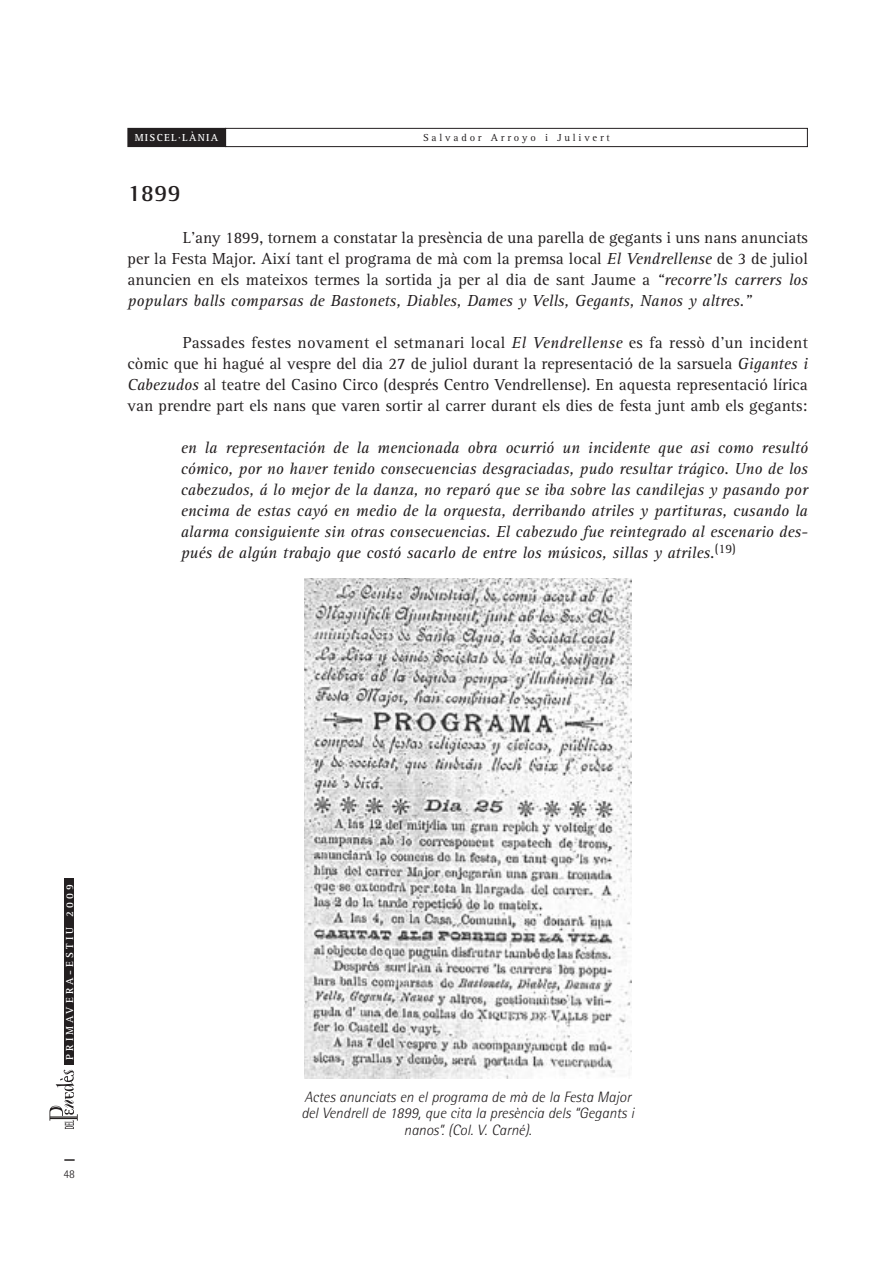
<style>
.page{position:relative;width:893px;height:1263px;background:#fff}
.page>*{position:absolute;margin:0;border:0;box-sizing:border-box;transform-origin:0 0}
.SUBTITULAR_CB{font:700 24px "Rotis Semi Serif";color:#231f20}
.TEXT_TIRAT_FORMATEJA{font:16.5px/21px "Rotis Serif";color:#231f20;text-align:justify}
.CITACIO_CURSIVA{font:italic 16.5px/21px "Rotis Serif";color:#231f20;text-align:justify}
.PEU_DE_FOTO{font:italic 300 15px/16.5px "Rotis Semi Sans";color:#231f20;text-align:center}
.t1{font:300 12px "Rotis Semi Sans";color:#231f20}
.TEXT_TIRAT{font:10.5px "Rotis Serif";letter-spacing:.27em;color:#231f20}
.TEXT_TIRAT-2{font:700 10.5px "Rotis Serif";letter-spacing:.3em;color:#fff}
.TEXT_TIRAT-3{font:700 10.5px "Rotis Serif";letter-spacing:.125em;color:#fff}
.s1{font-style:italic}
</style>
<div class="page">
<svg style="left:64px;top:1159px;width:11px;height:2px"></svg>
<svg style="left:49px;top:1070px;width:29px;height:59px"></svg>
<div style="left:65px;top:878px;width:9px;height:187px;background:#231f20"></div>
<img style="left:305px;top:578px;width:326px;height:500px">
<div style="left:225px;top:128px;width:583px;height:19px;border:1px solid #231f20"></div>
<div style="left:128px;top:128px;width:97px;height:19px;background:#231f20"></div>
<p class="TEXT_TIRAT-3" style="left:135px;top:131px;width:85px">MISCEL·LÀNIA</p>
<p class="TEXT_TIRAT" style="left:423px;top:132px;width:188px">Salvador Arroyo i Julivert</p>
<p class="SUBTITULAR_CB" style="left:128px;top:179px;width:55px">1899</p>
<p class="TEXT_TIRAT_FORMATEJA" style="left:128px;top:228px;width:682px;text-indent:55px">L'any 1899, tornem a constatar la presència de una parella de gegants i uns nans anunciats per la Festa Major. Així tant el programa de mà com la premsa local <span class="s1">El Vendrellense</span> de 3 de juliol anuncien en els mateixos termes la sortida ja per al dia de sant Jaume a <span class="s1">“recorre'ls carrers los populars balls comparsas de Bastonets, Diables, Dames y Vells, Gegants, Nanos y altres.”</span></p>
<p class="TEXT_TIRAT_FORMATEJA" style="left:128px;top:333px;width:682px;text-indent:55px">Passades festes novament el setmanari local <span class="s1">El Vendrellense</span> es fa ressò d'un incident còmic que hi hagué al vespre del dia 27 de juliol durant la representació de la sarsuela <span class="s1">Gigantes i Cabezudos</span> al teatre del Casino Circo (després Centro Vendrellense). En aquesta representació lírica van prendre part els nans que varen sortir al carrer durant els dies de festa junt amb els gegants:</p>
<p class="CITACIO_CURSIVA" style="left:181px;top:438px;width:629px">en la representación de la mencionada obra ocurrió un incidente que asi como resultó cómico, por no haver tenido consecuencias desgraciadas, pudo resultar trágico. Uno de los cabezudos, á lo mejor de la danza, no reparó que se iba sobre las candilejas y pasando por encima de estas cayó en medio de la orquesta, derribando atriles y partituras, cusando la alarma consiguiente sin otras consecuencias. El cabezudo fue reintegrado al escenario des&shy;pués de algún trabajo que costó sacarlo de entre los músicos, sillas y atriles. <sup>(19)</sup></p>
<p class="TEXT_TIRAT-2" style="left:63px;top:1060px;width:177px;rotate:-90deg">PRIMAVERA-ESTIU 2009</p>
<p class="t1" style="left:63px;top:1167px;width:13px">48</p>
<p class="PEU_DE_FOTO" style="left:301px;top:1088px;width:334px">Actes anunciats en el programa de mà de la Festa Major del Vendrell de 1899, que cita la presència dels “Gegants i nanos”. (Col. V. Carné).</p>
</div>
